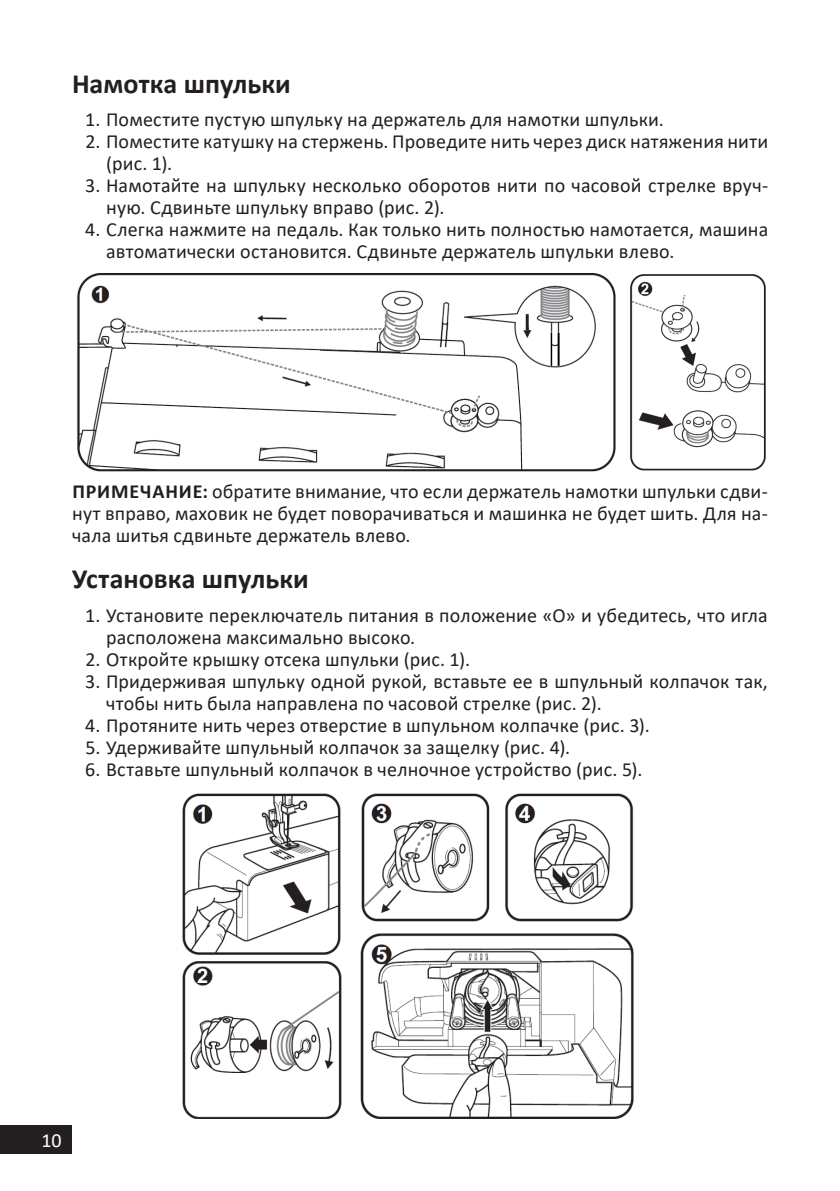
<style>
.page{position:relative;width:840px;height:1191px;background:#fff}
.page>*{position:absolute;margin:0;border:0;box-sizing:border-box;transform-origin:0 0}
.Заголовок_14{font:700 28px "Calibri";color:#231f20}
.t1{font:20px/22px "Calibri";letter-spacing:.01em;color:#231f20}
.t2{font:20px "Calibri";color:#fff}
.s1{font-weight:700}
</style>
<div class="page">
<div style="left:0;top:1125px;width:72px;height:29px;background:#231f20"></div>
<img style="left:77px;top:273px;width:539px;height:199px">
<img style="left:630px;top:274px;width:136px;height:197px">
<img style="left:183px;top:793px;width:157px;height:161px">
<img style="left:183px;top:961px;width:158px;height:158px">
<img style="left:361px;top:793px;width:272px;height:128px">
<img style="left:360px;top:933px;width:273px;height:186px">
<p class="Заголовок_14" style="left:72px;top:64px;width:220px">Намотка шпульки</p>
<p class="t1" style="left:85px;top:108px;width:579px">1. Поместите пустую шпульку на держатель для намотки шпульки.</p>
<p class="t1" style="left:106px;top:130px;width:663px;text-indent:-21px">2. Поместите катушку на стержень. Проведите нить через диск натяжения нити (рис. 1).</p>
<p class="t1" style="left:106px;top:174px;width:663px;text-indent:-21px">3. Намотайте на шпульку несколько оборотов нити по часовой стрелке вруч&shy;ную. Сдвиньте шпульку вправо (рис. 2).</p>
<p class="t1" style="left:106px;top:218px;width:663px;text-indent:-21px">4. Слегка нажмите на педаль. Как только нить полностью намотается, машина автоматически остановится. Сдвиньте держатель шпульки влево.</p>
<p class="t1" style="left:72px;top:480px;width:697px;text-align:justify"><span class="s1">ПРИМЕЧАНИЕ:</span> обратите внимание, что если держатель намотки шпульки сдви&shy;нут вправо, маховик не будет поворачиваться и машинка не будет шить. Для на&shy;чала шитья сдвиньте держатель влево.</p>
<p class="Заголовок_14" style="left:72px;top:559px;width:238px">Установка шпульки</p>
<p class="t1" style="left:106px;top:603px;width:663px;text-indent:-21px">1. Установите переключатель питания в положение «О» и убедитесь, что игла расположена максимально высоко.</p>
<p class="t1" style="left:85px;top:647px;width:386px">2. Откройте крышку отсека шпульки (рис. 1).</p>
<p class="t1" style="left:106px;top:669px;width:663px;text-indent:-21px">3. Придерживая шпульку одной рукой, вставьте ее в шпульный колпачок так, чтобы нить была направлена по часовой стрелке (рис. 2).</p>
<p class="t1" style="left:85px;top:713px;width:565px">4. Протяните нить через отверстие в шпульном колпачке (рис. 3).</p>
<p class="t1" style="left:85px;top:735px;width:486px">5. Удерживайте шпульный колпачок за защелку (рис. 4).</p>
<p class="t1" style="left:85px;top:757px;width:558px">6. Вставьте шпульный колпачок в челночное устройство (рис. 5).</p>
<p class="t2" style="left:42px;top:1127px;width:22px">10</p>
</div>
